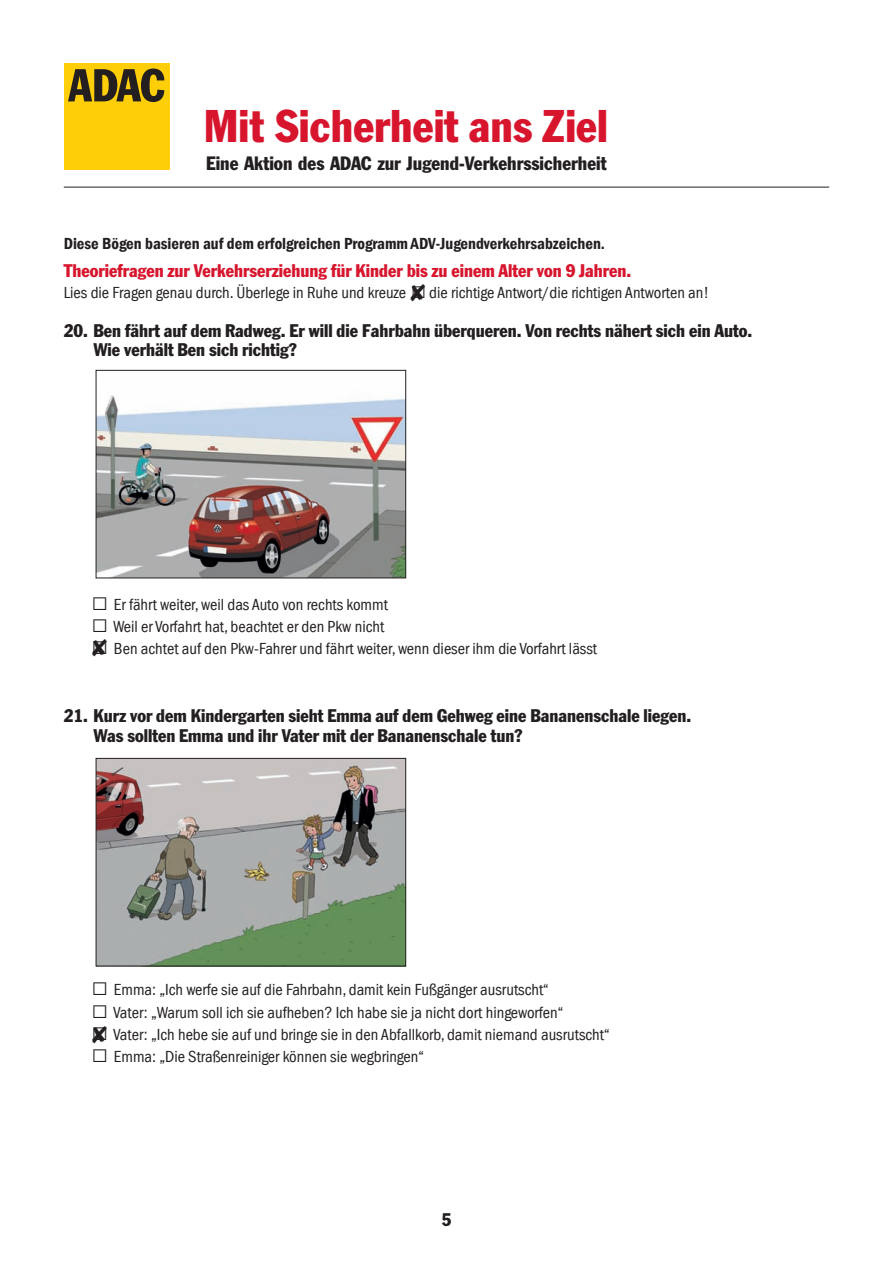
<style>
.page{position:relative;width:893px;height:1263px;background:#fff}
.page>*{position:absolute;margin:0;border:0;box-sizing:border-box;transform-origin:0 0}
.t1{font:45px "ADAC Franklin Gothic Pro";color:#d7162e}
.t2{font:19.05px "ADAC Franklin Gothic Pro";color:#231f20}
.t3{font:18px/19.5px "ADAC Franklin Gothic Pro";color:#231f20}
.t4{font:18px "ADAC Franklin Gothic Pro";color:#d7162e}
.t5{font:condensed 16.5px/22.2px "Franklin Gothic LT Com";color:#231f20}
.t6{font:16.5px "Franklin Gothic LT Com Dm Cn";color:#231f20}
.s1{font-family:"Berthold Pi BQ";font-stretch:normal}
.s2{font-family:"Berthold Pi BQ";font-stretch:normal;font-size:18px}
</style>
<div class="page">
<hr style="left:64px;top:187px;width:765px;height:1px;background:#231f20">
<div style="left:64px;top:64px;width:105px;height:106px;background:#fece08"></div>
<svg style="left:68px;top:69px;width:96px;height:33px"></svg>
<img style="left:98px;top:395px;width:306px;height:181px">
<div style="left:96px;top:370px;width:310px;height:208px;border:1px solid #231f20"></div>
<img style="left:98px;top:760px;width:306px;height:204px">
<div style="left:96px;top:758px;width:310px;height:208px;border:1px solid #231f20"></div>
<h1 class="t1" style="left:204px;top:99px;width:405px">Mit Sicherheit ans Ziel</h1>
<p class="t2" style="left:206px;top:152px;width:402px">Eine Aktion des ADAC zur Jugend-Verkehrssicherheit</p>
<p class="t6" style="left:64px;top:235px;width:543px">Diese Bögen basieren auf dem erfolgreichen Programm ADV-Jugendverkehrsabzeichen.</p>
<p class="t4" style="left:64px;top:260px;width:569px">Theoriefragen zur Verkehrserziehung für Kinder bis zu einem Alter von 9 Jahren.</p>
<p class="t5" style="left:64px;top:281px;width:647px">Lies die Fragen genau durch. Überlege in Ruhe und kreuze ✘<span class="s1">(</span> die richtige Antwort/die richtigen Antworten an!</p>
<p class="t3" style="left:94px;top:320px;width:660px;text-indent:-30px">20. Ben fährt auf dem Radweg. Er will die Fahrbahn überqueren. Von rechts nähert sich ein Auto.<br>Wie verhält Ben sich richtig?</p>
<p class="t5" style="left:94px;top:593px;width:505px"><span class="s2">(</span> Er fährt weiter, weil das Auto von rechts kommt<br><span class="s2">(</span> Weil er Vorfahrt hat, beachtet er den Pkw nicht<br><span class="s2">(</span> Ben achtet auf den Pkw-Fahrer und fährt weiter, wenn dieser ihm die Vorfahrt lässt</p>
<p class="t3" style="left:94px;top:706px;width:599px;text-indent:-30px">21. Kurz vor dem Kindergarten sieht Emma auf dem Gehweg eine Bananenschale liegen.<br>Was sollten Emma und ihr Vater mit der Bananenschale tun?</p>
<p class="t5" style="left:94px;top:979px;width:518px"><span class="s2">(</span> Emma: „Ich werfe sie auf die Fahrbahn, damit kein Fußgänger ausrutscht“<br><span class="s2">(</span> Vater: „Warum soll ich sie aufheben? Ich habe sie ja nicht dort hingeworfen“<br><span class="s2">(</span> Vater: „Ich hebe sie auf und bringe sie in den Abfallkorb, damit niemand ausrutscht“ <span class="s2">(</span> Emma: „Die Straßenreiniger können sie wegbringen“</p>
<p class="t3" style="left:442px;top:1209px;width:11px">5</p>
</div>
